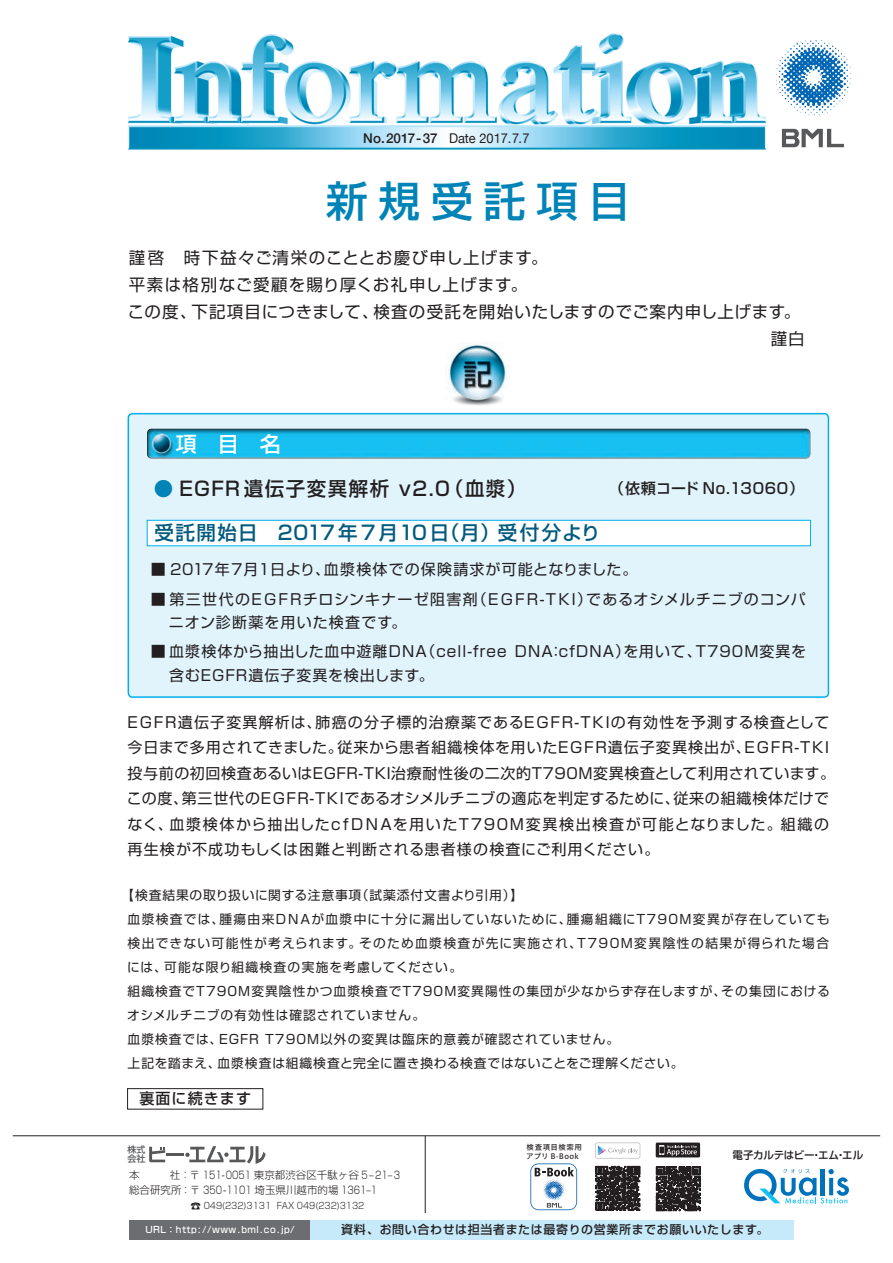
<style>
.page{position:relative;width:893px;height:1263px;background:#fff}
.page>*{position:absolute;margin:0;border:0;box-sizing:border-box;transform-origin:0 0}
.t1{font:500 42px "Shin Go Pro";letter-spacing:.25em;color:#0083b6}
.t2{font:500 21px "Shin Go Pro";color:#fff}
.t3{font:500 19.5px "Shin Go Pro";letter-spacing:.075em;color:#005b7f}
.t4{font:500 19.5px "Shin Go Pro";letter-spacing:.075em;color:#231f20}
.t5{font:16.5px "Shin Go Pro";letter-spacing:.055em;color:#231f20}
.t6{font:15px/25.5px "Shin Go Pro";letter-spacing:.07em;color:#231f20}
.t7{font:500 15px "Shin Go Pro";letter-spacing:.05em;color:#231f20}
.t8{font:500 15px "Shin Go Pro";letter-spacing:.075em;color:#231f20}
.t9{font:13.5px "Helvetica Neue";color:#231f20;scale:.95 1}
.t10{font:12.75px/24px "Shin Go Pro";letter-spacing:.08em;color:#231f20}
.t11{font:500 12px "Shin Go Pro";letter-spacing:.05em;color:#231f20}
.t12{font:300 10.5px/15px "Shin Go Pro";color:#231f20}
.t13{font:500 10.5px "Shin Go Pro";letter-spacing:-.025em;color:#231f20}
.t14{font:300 9px "Shin Go Pro";color:#231f20;scale:.9 1}
.t15{font:500 9px "Shin Go Pro";letter-spacing:.05em;color:#fff}
.t16{font:500 9px/9.4px "Shin Go Pro";color:#57585a}
.t17{font:7.5px/9px "Hiragino UD Sans Std W5";letter-spacing:.05em;color:#231f20}
.s1{font-weight:500}
.s2{color:#0083b6}
.s3{font-size:10.5px}
</style>
<div class="page">
<div style="left:127px;top:1088px;width:136px;height:21px;border:1px solid #231f20"></div>
<div style="left:128px;top:414px;width:700px;height:283px;background:#e1f4fc;border-radius:4px"></div>
<div style="left:128px;top:413px;width:701px;height:285px;border:2px solid #00aeef;border-radius:4px"></div>
<img style="left:447px;top:344px;width:62px;height:62px">
<img style="left:147px;top:429px;width:663px;height:29px">
<div style="left:147px;top:520px;width:663px;height:26px;background:#fff"></div>
<div style="left:147px;top:520px;width:664px;height:26px;border:1px solid #00aeef"></div>
<img style="left:128px;top:33px;width:663px;height:117px">
<svg style="left:776px;top:40px;width:75px;height:75px"></svg>
<svg style="left:782px;top:129px;width:62px;height:18px"></svg>
<hr style="left:425px;top:1136px;width:1px;height:77px;background:#231f20">
<hr style="left:13px;top:1135px;width:867px;height:1px;background:#231f20">
<div style="left:310px;top:1220px;width:484px;height:19px;background:#c6eafa"></div>
<div style="left:130px;top:1220px;width:180px;height:19px;background:#6c6d70"></div>
<svg style="left:744px;top:1169px;width:105px;height:34px"></svg>
<svg style="left:149px;top:1147px;width:16px;height:15px"></svg>
<hr style="left:166px;top:1153px;width:18px;height:3px;background:#57585a">
<svg style="left:185px;top:1146px;width:81px;height:18px"></svg>
<svg style="left:529px;top:1162px;width:50px;height:50px"></svg>
<svg style="left:530px;top:1163px;width:47px;height:47px"></svg>
<svg style="left:655px;top:1142px;width:45px;height:16px"></svg>
<svg style="left:655px;top:1166px;width:46px;height:46px"></svg>
<svg style="left:656px;top:1167px;width:44px;height:44px;background:#373435"></svg>
<svg style="left:595px;top:1143px;width:45px;height:15px"></svg>
<svg style="left:595px;top:1165px;width:46px;height:46px"></svg>
<svg style="left:596px;top:1166px;width:44px;height:44px;background:#373334"></svg>
<p class="t9" style="left:363px;top:128px;width:177px"><span class="s1">No.2017-37</span> Date 2017.7.7</p>
<h1 class="t1" style="left:326px;top:166px;width:306px">新規受託項目</h1>
<p class="t5" style="left:129px;top:244px;width:420px">謹啓　時下益々ご清栄のこととお慶び申し上げます。</p>
<p class="t5" style="left:129px;top:272px;width:400px">平素は格別なご愛顧を賜り厚くお礼申し上げます。</p>
<p class="t5" style="left:128px;top:298px;width:674px">この度、下記項目につきまして、検査の受託を開始いたしますのでご案内申し上げます。</p>
<p class="t5" style="left:771px;top:325px;width:35px">謹白</p>
<h2 class="t2" style="left:176px;top:426px;width:106px">項　目　名</h2>
<h3 class="t4" style="left:154px;top:472px;width:374px"><span class="s2">●</span> EGFR 遺伝子変異解析 v2.0（血漿）</h3>
<p class="t7" style="left:609px;top:476px;width:196px">（依頼コード No.13060）</p>
<h3 class="t3" style="left:154px;top:517px;width:447px">受託開始日　2017年7月10日（月）受付分より</h3>
<p class="t6" style="left:151px;top:555px;width:488px">■ 2017年7月1日より、血漿検体での保険請求が可能となりました。</p>
<p class="t6" style="left:169px;top:585px;width:638px;line-height:23.2px;text-indent:-18px">■ 第三世代のEGFRチロシンキナーゼ阻害剤（EGFR-TKI）であるオシメルチニブのコンパニオン診断薬を用いた検査です。</p>
<p class="t6" style="left:169px;top:638px;width:639px;line-height:23.2px;text-indent:-18px">■ 血漿検体から抽出した血中遊離DNA（cell-free DNA：cfDNA）を用いて、T790M変異を含むEGFR遺伝子変異を検出します。</p>
<p class="t6" style="left:127px;top:708px;width:710px">EGFR遺伝子変異解析は、肺癌の分子標的治療薬であるEGFR-TKIの有効性を予測する検査として今日まで多用されてきました。従来から患者組織検体を用いたEGFR遺伝子変異検出が、EGFR-TKI投与前の初回検査あるいはEGFR-TKI治療耐性後の二次的T790M変異検査として利用されています。この度、第三世代のEGFR-TKIであるオシメルチニブの適応を判定するために、従来の組織検体だけでなく、血漿検体から抽出したcfDNAを用いたT790M変異検出検査が可能となりました。組織の再生検が不成功もしくは困難と判断される患者様の検査にご利用ください。</p>
<p class="t10" style="left:127px;top:881px;width:704px;text-indent:-6px">【検査結果の取り扱いに関する注意事項（試薬添付文書より引用）】<br>血漿検査では、腫瘍由来DNAが血漿中に十分に漏出していないために、腫瘍組織にT790M変異が存在していても検出できない可能性が考えられます。そのため血漿検査が先に実施され、T790M変異陰性の結果が得られた場合には、可能な限り組織検査の実施を考慮してください。<br>組織検査でT790M変異陰性かつ血漿検査でT790M変異陽性の集団が少なからず存在しますが、その集団におけるオシメルチニブの有効性は確認されていません。<br>血漿検査では、EGFR T790M以外の変異は臨床的意義が確認されていません。<br>上記を踏まえ、血漿検査は組織検査と完全に置き換わる検査ではないことをご理解ください。</p>
<p class="t8" style="left:139px;top:1086px;width:113px">裏面に続きます</p>
<p class="t16" style="left:127px;top:1143px;width:19px">株式会社</p>
<p class="t17" style="left:526px;top:1142px;width:57px">検査項目検索用アプリ B-Book</p>
<p class="t12" style="left:129px;top:1166px;width:272px">本 　　 社：〒 151-0051 東京都渋谷区千駄ヶ谷 5–21–3総合研究所：〒 350-1101 埼玉県川越市的場 1361–1</p>
<p class="t14" style="left:191px;top:1198px;width:195px"><span class="s3">☎</span> 049(232)3131　FAX 049(232)3132</p>
<p class="t13" style="left:732px;top:1146px;width:132px">電子カルテはビー・エム・エル</p>
<p class="t15" style="left:145px;top:1222px;width:151px">URL：http://www.bml.co.jp/</p>
<p class="t11" style="left:341px;top:1219px;width:429px">資料、お問い合わせは担当者または最寄りの営業所までお願いいたします。</p>
</div>
